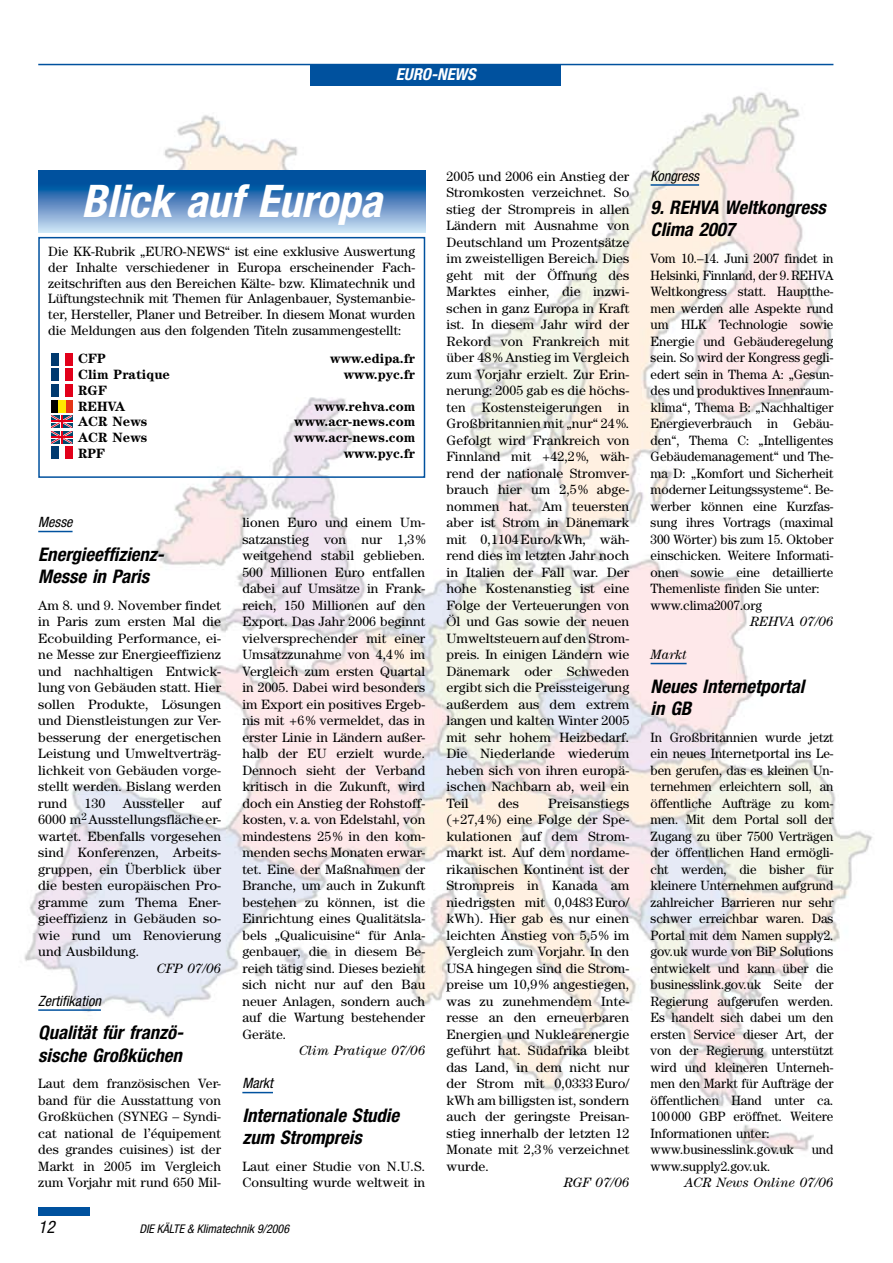
<style>
.page{position:relative;width:893px;height:1263px;background:#fff}
.page>*{position:absolute;margin:0;border:0;box-sizing:border-box;transform-origin:0 0}
.t1{font:italic 700 condensed 45px "Helvetica Neue LT Std";color:#fff}
.t2{font:italic 700 condensed 18.75px/22.5px "Helvetica Neue LT Std";color:#000}
.t3{font:italic condensed 17.25px "Helvetica Neue LT Std";color:#000}
.t4{font:italic 700 condensed 16.5px "Helvetica Neue LT Std";color:#fff}
.t5{font:italic condensed 14.25px "Helvetica Neue LT Std";color:#000}
.t6{font:13.5px/16.5px "Century Std";letter-spacing:-.005em;color:#000;text-align:justify}
.t7{font:700 13.5px/15.8px "Century Std";color:#000}
.t8{font:italic 13.5px "Century Std";color:#000}
.t9{font:italic condensed 12px "Helvetica Neue LT Std";color:#000}
</style>
<div class="page">
<img style="left:24px;top:85px;width:849px;height:1069px">
<div style="left:38px;top:1208px;width:51px;height:8px;background:#00519e"></div>
<div style="left:310px;top:65px;width:251px;height:20px;background:#00519e"></div>
<hr style="left:38px;top:64px;width:795px;height:1px;background:#00519e">
<svg style="left:38px;top:170px;width:387px;height:62px"></svg>
<hr style="left:38px;top:531px;width:35px;height:1px;background:#00519e">
<hr style="left:38px;top:1009px;width:63px;height:2px;background:#00519e">
<hr style="left:242px;top:1092px;width:31px;height:1px;background:#00519e">
<hr style="left:651px;top:184px;width:48px;height:2px;background:#00519e">
<hr style="left:651px;top:663px;width:36px;height:1px;background:#00519e">
<div style="left:38px;top:237px;width:387px;height:241px;border:2px solid #00519e"></div>
<div style="left:51px;top:353px;width:21px;height:12px;background:#fff"></div>
<div style="left:51px;top:353px;width:7px;height:12px;background:#003a6f"></div>
<div style="left:65px;top:353px;width:7px;height:12px;background:#e2001a"></div>
<div style="left:51px;top:368px;width:21px;height:13px;background:#fff"></div>
<div style="left:51px;top:368px;width:7px;height:13px;background:#003a6f"></div>
<div style="left:65px;top:368px;width:7px;height:13px;background:#e2001a"></div>
<div style="left:51px;top:384px;width:21px;height:13px;background:#fff"></div>
<div style="left:51px;top:384px;width:7px;height:13px;background:#003a6f"></div>
<div style="left:65px;top:384px;width:7px;height:13px;background:#e2001a"></div>
<svg style="left:65px;top:400px;width:7px;height:12px"></svg>
<div style="left:51px;top:400px;width:7px;height:12px;background:#000"></div>
<div style="left:58px;top:400px;width:7px;height:12px;background:#ffe900"></div>
<svg style="left:51px;top:415px;width:21px;height:29px"></svg>
<div style="left:51px;top:447px;width:21px;height:12px;background:#fff"></div>
<div style="left:51px;top:447px;width:7px;height:12px;background:#003a6f"></div>
<div style="left:65px;top:447px;width:7px;height:12px;background:#e2001a"></div>
<p class="t4" style="left:396px;top:64px;width:81px">EURO-NEWS</p>
<h1 class="t1" style="left:82px;top:174px;width:302px">Blick auf Europa</h1>
<p class="t6" style="left:48px;top:243px;width:368px;line-height:15.8px;text-align:left">Die KK-Rubrik „EURO-NEWS“ ist eine exklusive Auswertung der Inhalte verschiedener in Europa erscheinender Fach-- zeitschriften aus den Bereichen Kälte- bzw. Klimatechnik und Lüftungstechnik mit Themen für Anlagenbauer, Systemanbie&shy;ter, Hersteller, Planer und Betreiber. In diesem Monat wurden die Meldungen aus den folgenden Titeln zusammengestellt:</p>
<p class="t7" style="left:78px;top:351px;width:29px">CFP</p>
<p class="t7" style="left:330px;top:351px;width:87px">www.edipa.fr</p>
<p class="t7" style="left:78px;top:366px;width:94px">Clim Pratique</p>
<p class="t7" style="left:344px;top:366px;width:73px">www.pyc.fr</p>
<p class="t7" style="left:78px;top:382px;width:49px">RGF<br>REHVA</p>
<p class="t7" style="left:314px;top:398px;width:102px">www.rehva.com</p>
<p class="t7" style="left:78px;top:414px;width:71px">ACR News</p>
<p class="t7" style="left:294px;top:414px;width:123px">www.acr-news.com</p>
<p class="t7" style="left:78px;top:429px;width:71px">ACR News</p>
<p class="t7" style="left:294px;top:429px;width:123px">www.acr-news.com</p>
<p class="t7" style="left:78px;top:445px;width:29px">RPF</p>
<p class="t7" style="left:344px;top:445px;width:73px">www.pyc.fr</p>
<p class="t5" style="left:38px;top:514px;width:36px">Messe</p>
<h2 class="t2" style="left:38px;top:543px;width:128px">Energieeffizienz-<br>Messe in Paris</h2>
<p class="t6" style="left:38px;top:597px;width:184px">Am 8. und 9. November findet in Paris zum ersten Mal die Ecobuilding Performance, ei&shy;ne Messe zur Energieeffizienz und nachhaltigen Entwick&shy;lung von Gebäuden statt. Hier sollen Produkte, Lösungen und Dienstleistungen zur Ver&shy;besserung der energetischen Leistung und Umweltverträg&shy;lichkeit von Gebäuden vorge&shy;stellt werden. Bislang werden rund</p>
<p class="t6" style="left:84px;top:795px;width:22px">130</p>
<p class="t6" style="left:123px;top:795px;width:63px">Aussteller</p>
<p class="t6" style="left:38px;top:795px;width:184px;text-indent:163px">auf 6000 m<sup>2</sup> Ausstellungsfläche er&shy;wartet. Ebenfalls vorgesehen sind Konferenzen, Arbeits&shy;gruppen, ein Überblick über die besten europäischen Pro&shy;gramme zum Thema Ener&shy;gieeffizienz in Gebäuden so&shy;wie rund um Renovierung und Ausbildung.</p>
<p class="t8" style="left:157px;top:960px;width:66px">CFP 07/06</p>
<p class="t5" style="left:38px;top:993px;width:64px">Zertifikation</p>
<h2 class="t2" style="left:38px;top:1021px;width:147px">Qualität für franzö&shy;sische Großküchen</h2>
<p class="t6" style="left:38px;top:1075px;width:184px">Laut dem französischen Ver&shy;band für die Ausstattung von Großküchen (SYNEG – Syndi&shy;cat national de l’équipement des grandes cuisines) ist der Markt in 2005 im Vergleich zum Vorjahr mit rund 650 Mil-</p>
<p class="t6" style="left:242px;top:514px;width:184px">lionen Euro und einem Um&shy;satzanstieg von nur 1,3% weitgehend stabil geblieben.<br>500 Millionen Euro entfallen dabei auf Umsätze in Frank&shy;reich, 150 Millionen auf den Export. Das Jahr 2006 beginnt vielversprechender mit einer Umsatzzunahme von 4,4% im Vergleich zum ersten Quartal in 2005. Dabei wird besonders im Export ein positives Ergeb&shy;nis mit +6% vermeldet, das in erster Linie in Ländern außer&shy;halb der EU erzielt wurde.<br>Dennoch sieht der Verband kritisch in die Zukunft, wird doch ein Anstieg der Rohstoff&shy;kosten, v. a. von Edelstahl, von mindestens 25% in den kom&shy;menden sechs Monaten erwar&shy;tet. Eine der Maßnahmen der Branche, um auch in Zukunft bestehen zu können, ist die Einrichtung eines Qualitätsla&shy;bels „Qualicuisine“ für Anla&shy;genbauer, die in diesem Be&shy;reich tätig sind. Dieses bezieht sich nicht nur auf den Bau neuer Anlagen, sondern auch auf die Wartung bestehender Geräte.</p>
<p class="t8" style="left:299px;top:1043px;width:128px">Clim Pratique 07/06</p>
<p class="t5" style="left:242px;top:1075px;width:32px">Markt</p>
<h2 class="t2" style="left:242px;top:1104px;width:158px">Internationale Studie zum Strompreis</h2>
<p class="t6" style="left:242px;top:1158px;width:184px">Laut einer Studie von N.U.S.<br>Consulting wurde weltweit in</p>
<p class="t3" style="left:38px;top:1217px;width:18px">12</p>
<p class="t9" style="left:139px;top:1222px;width:151px">DIE KÄLTE &amp; Klimatechnik 9/2006</p>
<p class="t6" style="left:446px;top:168px;width:184px">2005 und 2006 ein Anstieg der Stromkosten verzeichnet. So stieg der Strompreis in allen Ländern mit Ausnahme von Deutschland um Prozentsätze im zweistelligen Bereich. Dies geht mit der Öffnung des Marktes einher, die inzwi&shy;schen in ganz Europa in Kraft ist. In diesem Jahr wird der Rekord von Frankreich mit über 48% Anstieg im Vergleich zum Vorjahr erzielt. Zur Erin&shy;nerung: 2005 gab es die höchs&shy;ten Kostensteigerungen in Großbritannien mit „nur“ 24%.<br>Gefolgt wird Frankreich von Finnland mit +42,2%, wäh&shy;rend der nationale Stromver&shy;brauch hier um 2,5% abge&shy;nommen hat. Am teuersten aber ist Strom in Dänemark mit 0,1104Euro/kWh, wäh&shy;rend dies im letzten Jahr noch in Italien der Fall war. Der hohe Kostenanstieg ist eine Folge der Verteuerungen von Öl und Gas sowie der neuen Umweltsteuern auf den Strom&shy;preis. In einigen Ländern wie Dänemark oder Schweden ergibt sich die Preissteigerung außerdem aus dem extrem langen und kalten Winter 2005 mit sehr hohem Heizbedarf.<br>Die Niederlande wiederum heben sich von ihren europä&shy;ischen Nachbarn ab, weil ein Teil</p>
<p class="t6" style="left:446px;top:795px;width:184px;text-indent:102px">Preisanstiegs (+27,4%) eine Folge der Spe&shy;kulationen auf dem Strom&shy;markt ist. Auf dem nordame&shy;rikanischen Kontinent ist der Strompreis in Kanada am niedrigsten mit 0,0483Euro/ kWh). Hier gab es nur einen leichten Anstieg von 5,5% im Vergleich zum Vorjahr. In den USA hingegen sind die Strom&shy;preise um 10,9% angestiegen, was zu zunehmendem Inte&shy;resse an den erneuerbaren Energien und Nuklearenergie geführt hat. Südafrika bleibt das Land, in dem nicht nur der Strom mit 0,0333Euro/ kWh am billigsten ist, sondern auch der geringste Preisan&shy;stieg innerhalb der letzten 12<br>Monate mit 2,3% verzeichnet wurde.</p>
<p class="t8" style="left:564px;top:1175px;width:67px">RGF 07/06</p>
<p class="t6" style="left:498px;top:795px;width:22px">des</p>
<p class="t5" style="left:651px;top:168px;width:50px">Kongress</p>
<h2 class="t2" style="left:651px;top:196px;width:177px">9. REHVA Weltkongress<br>Clima 2007</h2>
<p class="t6" style="left:651px;top:250px;width:184px;text-align:left">Vom 10.–14. Juni 2007 findet in<br>Helsinki, Finnland, der 9.REHVA<br>Weltkongress statt. Hauptthe&shy;men werden alle Aspekte rund um HLK Technologie sowie<br>Ener-gie und Gebäuderegelung sein. So wird der Kongress gegli&shy;edert sein in Thema A: „Gesun&shy;des und produktives Innenraum&shy;klima“, Thema B: „Nachhaltiger<br>Energieverbrauch in Gebäu&shy;den“, Thema C: „Intelligentes<br>Gebäudemanagement“ und The&shy;ma D: „Komfort und Sicherheit moderner Leitungssysteme“. Be&shy;werber können eine Kurzfas&shy;sung ihres Vortrags (maximal<br>300 Wörter) bis zum 15. Oktober einschicken. Weitere Informati&shy;onen sowie eine detaillierte<br>Themenliste finden Sie unter: www.clima2007.org</p>
<p class="t8" style="left:750px;top:614px;width:85px">REHVA 07/06</p>
<p class="t8" style="left:651px;top:647px;width:37px">Markt</p>
<h2 class="t2" style="left:651px;top:675px;width:155px">Neues Internetportal in GB</h2>
<p class="t6" style="left:651px;top:729px;width:184px;text-align:left">In Großbritannien wurde jetzt ein neues Internetportal ins Le&shy;ben gerufen, das es kleinen Un&shy;ternehmen erleichtern soll, an öffentliche Aufträge zu kom&shy;men. Mit dem Portal soll der<br>Zugang zu über 7500 Verträgen der öffentlichen Hand ermögli&shy;cht werden, die bisher für kleinere Unternehmen aufgrund zahlreicher Barrieren nur sehr schwer erreichbar waren. Das<br>Portal mit dem Namen supply2. gov.uk wurde von BiP Solutions entwickelt und kann über die businesslink.gov.uk Seite der<br>Regierung aufgerufen werden.<br>Es handelt sich dabei um den ersten Service dieser Art, der von der Regierung unterstützt wird und kleineren Unterneh&shy;men den Markt für Aufträge der öffentlichen Hand unter ca.<br>100000 GBP eröffnet. Weitere<br>Informationen unter: www.businesslink.gov.uk</p>
<p class="t6" style="left:812px;top:1141px;width:23px">und</p>
<p class="t6" style="left:651px;top:1158px;width:121px">www.supply2.gov.uk.</p>
<p class="t8" style="left:684px;top:1175px;width:150px">ACR News Online 07/06</p>
</div>
